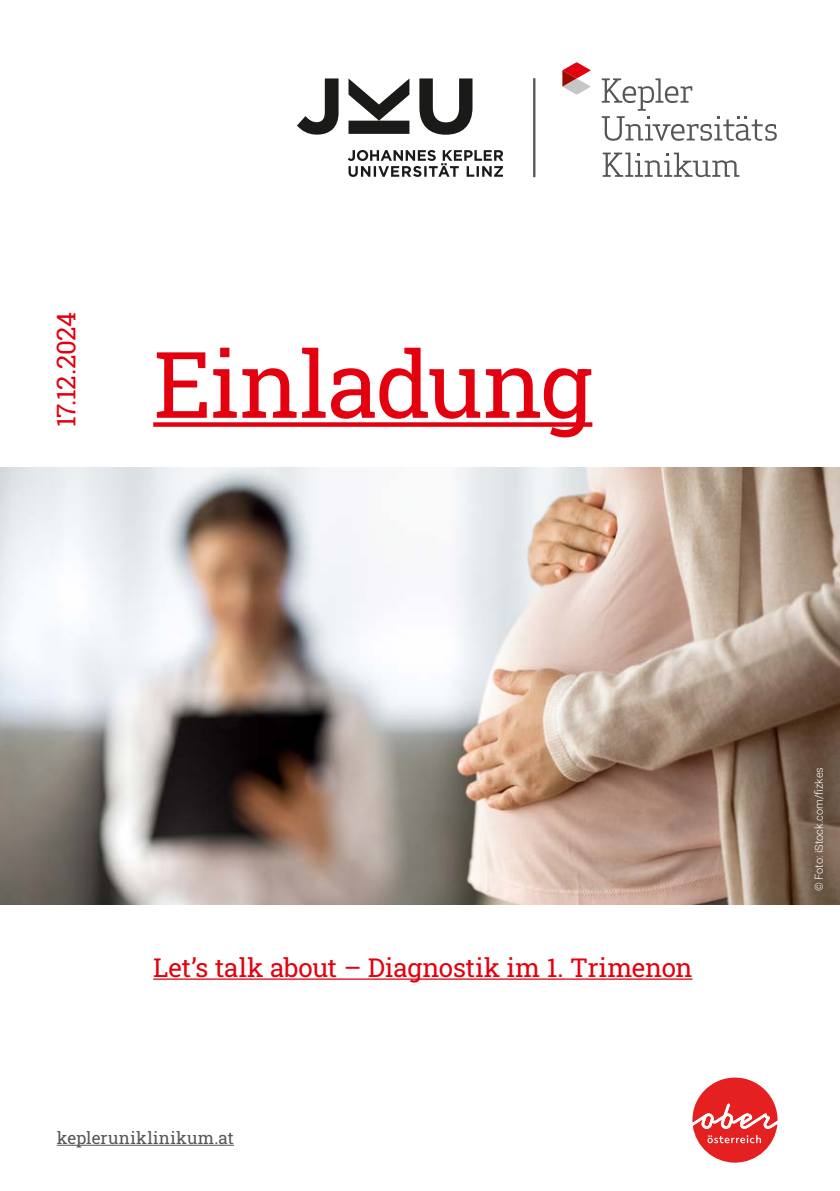
<style>
.page{position:relative;width:840px;height:1191px;background:#fff}
.page>*{position:absolute;margin:0;border:0;box-sizing:border-box;transform-origin:0 0}
.t1{font:92px "Roboto Slab";letter-spacing:-.015em;color:#e3000f}
.t2{font:26px "Roboto Slab";letter-spacing:-.005em;color:#e3000f}
.t3{font:17px "Roboto Slab";letter-spacing:.02em;color:#565656}
.t4{font:300 11px "Roboto";color:#fff}
</style>
<div class="page">
<svg style="left:692px;top:1077px;width:85px;height:85px"></svg>
<div style="left:153px;top:422px;width:439px;height:5px;background:#e3000f"></div>
<hr style="left:153px;top:978px;width:539px;height:1px;background:#e3000f">
<img style="left:0;top:467px;width:839px;height:437px">
<hr style="left:57px;top:1144px;width:177px;height:1px;background:#565656">
<svg style="left:601px;top:78px;width:175px;height:63px"></svg>
<svg style="left:602px;top:153px;width:137px;height:24px"></svg>
<svg style="left:562px;top:62px;width:28px;height:33px"></svg>
<hr style="left:533px;top:78px;width:2px;height:99px;background:#565656">
<svg style="left:297px;top:78px;width:206px;height:99px"></svg>
<p class="t2" style="left:48px;top:427px;width:117px;rotate:-90deg">17.12.2024</p>
<h1 class="t1" style="left:153px;top:321px;width:440px">Einladung</h1>
<p class="t2" style="left:153px;top:950px;width:540px">Let’s talk about – Diagnostik im 1. Trimenon</p>
<p class="t3" style="left:57px;top:1126px;width:179px">kepleruniklinikum.at</p>
<p class="t4" style="left:810px;top:891px;width:126px;rotate:-90deg">© Foto: iStock.com/fizkes</p>
</div>
